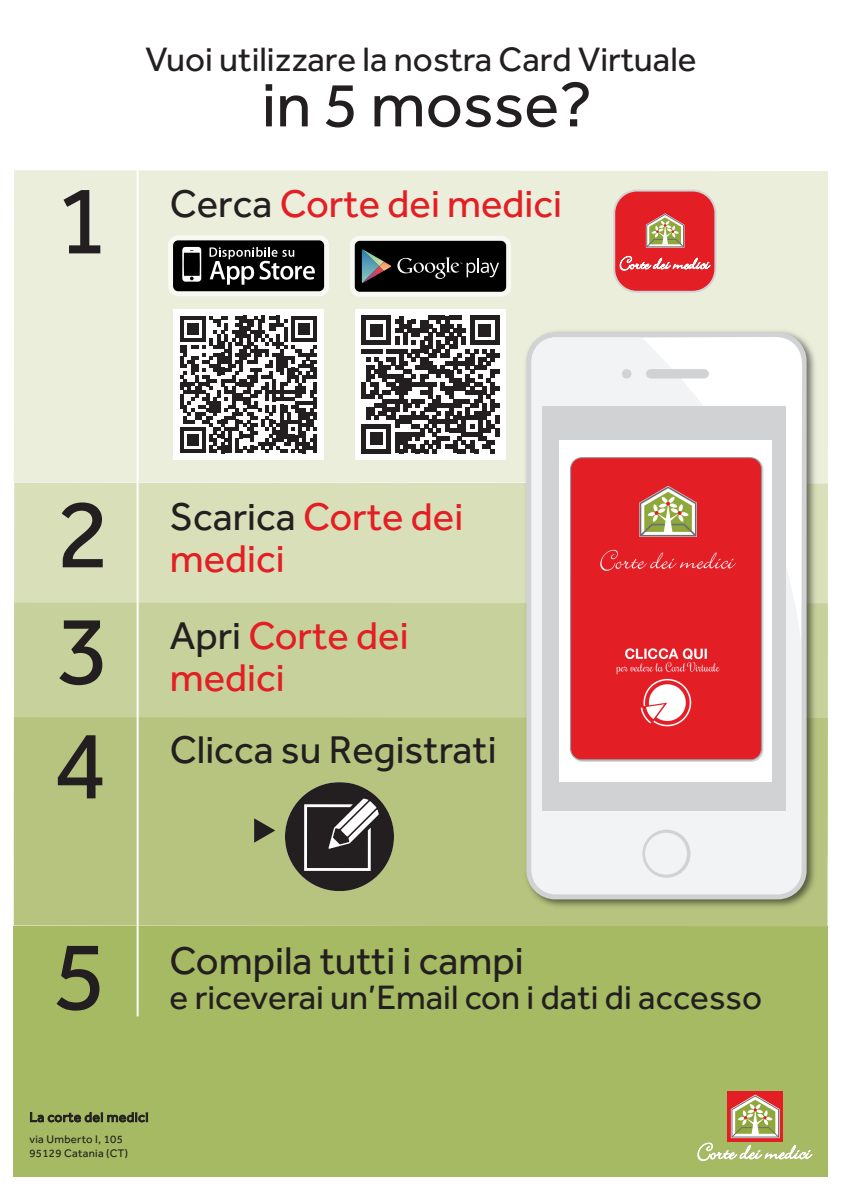
<style>
.page{position:relative;width:842px;height:1191px;background:#fff}
.page>*{position:absolute;margin:0;border:0;box-sizing:border-box;transform-origin:0 0}
.t1{font:100px/116.1px "Effra";color:#231f20}
.t2{font:65px "Effra";color:#231f20}
.t3{font:40px/42px "Effra";color:#e41e25}
.t4{font:40px "Effra";color:#231f20}
.t5{font:35px "Effra";color:#231f20}
.t6{font:13.6px "Effra";letter-spacing:.035em;color:#231f20}
.t7{font:11.4px/13.6px "Effra";letter-spacing:.025em;color:#231f20}
.s1{color:#231f20}
</style>
<div class="page">
<div style="left:14px;top:926px;width:814px;height:250px;background:#a6ba63"></div>
<div style="left:14px;top:170px;width:814px;height:312px;background:#eaeeda"></div>
<div style="left:14px;top:482px;width:814px;height:120px;background:#d8dfb9"></div>
<div style="left:14px;top:602px;width:814px;height:115px;background:#c6d19b"></div>
<div style="left:14px;top:717px;width:814px;height:209px;background:#b6c47f"></div>
<hr style="left:137px;top:31px;width:2px;height:985px;background:#fff">
<svg style="left:285px;top:782px;width:109px;height:109px;background:#5e5e50"></svg>
<svg style="left:254px;top:818px;width:21px;height:24px"></svg>
<div style="left:168px;top:235px;width:161px;height:61px;border:10px solid #fff;border-radius:5px"></div>
<div style="left:173px;top:240px;width:151px;height:51px;background:#000;border-radius:5px"></div>
<svg style="left:182px;top:247px;width:19px;height:35px"></svg>
<svg style="left:210px;top:247px;width:105px;height:38px"></svg>
<div style="left:350px;top:236px;width:161px;height:61px;border:10px solid #fff;border-radius:5px"></div>
<div style="left:355px;top:241px;width:151px;height:51px;background:#000;border-radius:5px"></div>
<svg style="left:362px;top:249px;width:29px;height:34px"></svg>
<svg style="left:397px;top:257px;width:102px;height:22px"></svg>
<div style="left:173px;top:309px;width:151px;height:151px;background:#fff"></div>
<div style="left:355px;top:309px;width:150px;height:151px;background:#fff"></div>
<svg style="left:30px;top:1112px;width:118px;height:10px"></svg>
<div style="left:727px;top:1091px;width:56px;height:50px;background:#e41e25"></div>
<svg style="left:698px;top:1094px;width:114px;height:66px"></svg>
<svg style="left:362px;top:316px;width:137px;height:137px"></svg>
<img style="left:521px;top:326px;width:299px;height:585px">
<div style="left:526px;top:332px;width:281px;height:567px;border:10px solid #d1d2d4;border-radius:24px"></div>
<div style="left:531px;top:337px;width:271px;height:557px;background:#f2f3f4;border-radius:24px"></div>
<svg style="left:642px;top:337px;width:160px;height:307px;fill:#fff"></svg>
<svg style="left:646px;top:369px;width:63px;height:9px"></svg>
<div style="left:622px;top:369px;width:9px;height:9px;background:#d1d2d4;border-radius:50%"></div>
<svg style="left:642px;top:829px;width:48px;height:48px"></svg>
<div style="left:645px;top:832px;width:42px;height:42px;background:#f2f3f4;border-radius:50%"></div>
<div style="left:543px;top:407px;width:243px;height:404px;background:#d1d2d4"></div>
<div style="left:559px;top:440px;width:212px;height:342px;background:#fff"></div>
<img style="left:571px;top:459px;width:190px;height:301px">
<div style="left:570px;top:457px;width:192px;height:303px;border:1px solid #939598;border-radius:11px"></div>
<svg style="left:614px;top:190px;width:101px;height:102px;background:#e04343"></svg>
<div style="left:613px;top:189px;width:103px;height:104px;border:2px solid #d1d2d4;border-radius:23px"></div>
<svg style="left:180px;top:316px;width:137px;height:137px"></svg>
<hr style="left:313px;top:434px;width:4px;height:19px;background:#231f20">
<h1 class="t1" style="left:55px;top:161px;width:56px">1</h1>
<p class="t5" style="left:145px;top:39px;width:553px">Vuoi utilizzare la nostra Card Virtuale</p>
<h2 class="t2" style="left:262px;top:67px;width:332px">in 5 mosse?</h2>
<p class="t3" style="left:170px;top:182px;width:394px"><span class="s1">Cerca</span> Corte dei medici</p>
<h1 class="t1" style="left:56px;top:474px;width:56px">2<br>3</h1>
<p class="t3" style="left:170px;top:495px;width:295px"><span class="s1">Scarica</span> Corte dei medici</p>
<p class="t3" style="left:170px;top:614px;width:240px"><span class="s1">Apri</span> Corte dei medici</p>
<h1 class="t1" style="left:53px;top:705px;width:56px">4</h1>
<p class="t4" style="left:170px;top:726px;width:328px">Clicca su Registrati</p>
<h1 class="t1" style="left:53px;top:916px;width:56px">5</h1>
<p class="t4" style="left:170px;top:937px;width:355px">Compila tutti i campi</p>
<p class="t5" style="left:170px;top:977px;width:594px">e riceverai un’Email con i dati di accesso</p>
<p class="t6" style="left:29px;top:1109px;width:120px">La corte dei medici</p>
<p class="t7" style="left:29px;top:1132px;width:100px">via Umberto I, 105<br>95129 Catania (CT)</p>
</div>
